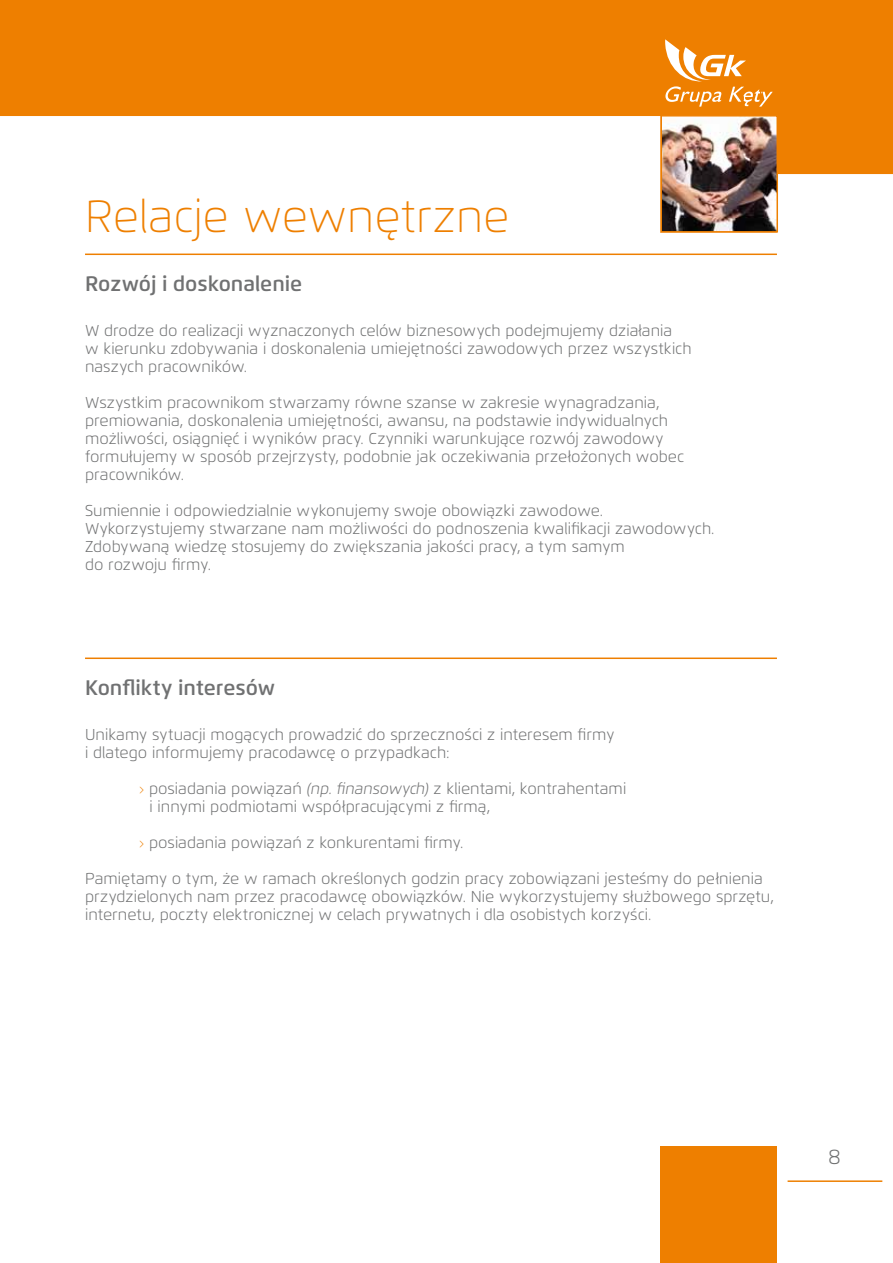
<style>
.page{position:relative;width:893px;height:1263px;background:#fff}
.page>*{position:absolute;margin:0;border:0;box-sizing:border-box;transform-origin:0 0}
.t1{font:100 45px "Flexo";color:#ee7f00}
.t2{font:600 21px "Flexo";letter-spacing:-.005em;color:#707172}
.t3{font:300 21px "Flexo";color:#707172}
.t4{font:300 15.75px/18px "Flexo";color:#707172}
.s1{font-style:italic}
</style>
<div class="page">
<hr style="left:788px;top:1180px;width:94px;height:2px;background:#ee7f00">
<svg style="left:0;top:0;width:893px;height:174px;fill:#ee7f00"></svg>
<div style="left:661px;top:1147px;width:116px;height:116px;background:#ee7f00"></div>
<svg style="left:665px;top:39px;width:108px;height:68px"></svg>
<hr style="left:85px;top:254px;width:692px;height:1px;background:#ee7f00">
<img style="left:663px;top:118px;width:112px;height:112px">
<div style="left:660px;top:115px;width:118px;height:118px;border:2px solid #ee7f00"></div>
<hr style="left:85px;top:657px;width:692px;height:2px;background:#ee7f00">
<h1 class="t1" style="left:85px;top:189px;width:426px">Relacje wewnętrzne</h1>
<h2 class="t2" style="left:85px;top:271px;width:219px">Rozwój i doskonalenie</h2>
<p class="t4" style="left:85px;top:322px;width:608px">W drodze do realizacji wyznaczonych celów biznesowych podejmujemy działania<br>w kierunku zdobywania i doskonalenia umiejętności zawodowych przez wszystkich naszych pracowników.</p>
<p class="t4" style="left:85px;top:394px;width:600px">Wszystkim pracownikom stwarzamy równe szanse w zakresie wynagradzania, premiowania, doskonalenia umiejętności, awansu, na podstawie indywidualnych możliwości, osiągnięć i wyników pracy. Czynniki warunkujące rozwój zawodowy formułujemy w sposób przejrzysty, podobnie jak oczekiwania przełożonych wobec pracowników.</p>
<p class="t4" style="left:85px;top:502px;width:631px">Sumiennie i odpowiedzialnie wykonujemy swoje obowiązki zawodowe.<br>Wykorzystujemy stwarzane nam możliwości do podnoszenia kwalifikacji zawodowych.<br>Zdobywaną wiedzę stosujemy do zwiększania jakości pracy, a tym samym<br>do rozwoju firmy.</p>
<h2 class="t2" style="left:85px;top:675px;width:192px">Konflikty interesów</h2>
<p class="t4" style="left:85px;top:726px;width:531px">Unikamy sytuacji mogących prowadzić do sprzeczności z interesem firmy i dlatego informujemy pracodawcę o przypadkach:</p>
<p class="t4" style="left:149px;top:780px;width:479px">posiadania powiązań <span class="s1">(np. finansowych)</span> z klientami, kontrahentami i innymi podmiotami współpracującymi z firmą,</p>
<p class="t4" style="left:149px;top:834px;width:316px">posiadania powiązań z konkurentami firmy.</p>
<p class="t4" style="left:85px;top:870px;width:690px">Pamiętamy o tym, że w ramach określonych godzin pracy zobowiązani jesteśmy do pełnienia przydzielonych nam przez pracodawcę obowiązków. Nie wykorzystujemy służbowego sprzętu, internetu, poczty elektronicznej w celach prywatnych i dla osobistych korzyści.</p>
<h2 class="t3" style="left:828px;top:1143px;width:14px">8</h2>
</div>
